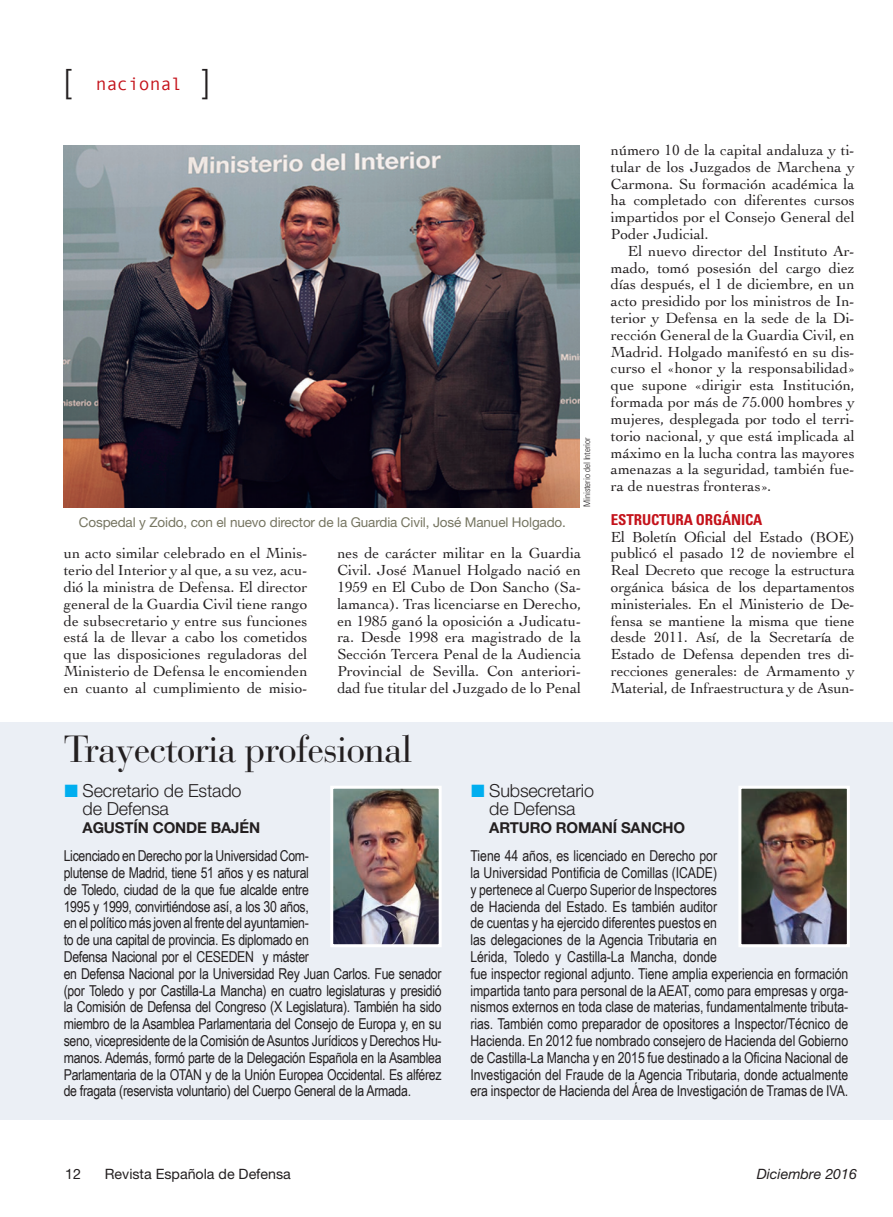
<style>
.page{position:relative;width:893px;height:1217px;background:#fff}
.page>*{position:absolute;margin:0;border:0;box-sizing:border-box;transform-origin:0 0}
.Texto_apoyo{font:37.5px "Bauer Bodoni";letter-spacing:-.025em;color:#231f20}
.t1{font:300 33px "Helvetica Neue";color:#231f20}
.Personas{font:300 18px/18px "Helvetica Neue";letter-spacing:-.01em;color:#231f20}
.t2{font:18px "Monotypecom";color:#c4121a}
.Texto_general{font:15.3px/16.8px "Cochin";color:#231f20;text-align:justify}
.Texto_apoyo-2{font:15px/16.8px "Arial Narrow";letter-spacing:-.02em;color:#231f20}
.Personas-2{font:700 15px "Helvetica Neue";letter-spacing:-.01em;color:#231f20}
.Ladillo{font:700 condensed 15px "Univers";letter-spacing:-.01em;color:#c4121a}
.t3{font:14.25px "Helvetica Neue";color:#231f20}
.t4{font:italic 14.25px "Helvetica Neue";color:#231f20}
.Pie_de_foto{font:13.5px "Helvetica Neue";letter-spacing:-.01em;color:#767561}
.Crédito_foto{font:300 condensed 9px "Univers";letter-spacing:-.005em;color:#231f20}
.s1{font-family:"Helvetica Neue";font-weight:300;font-size:33px;color:#231f20}
.s2{font-family:"European Pi Three";font-weight:400;color:#00aeef}
</style>
<div class="page">
<div style="left:0;top:722px;width:893px;height:397px;background:#ebeff5"></div>
<img style="left:64px;top:146px;width:516px;height:361px">
<img style="left:334px;top:789px;width:104px;height:153px">
<div style="left:330px;top:785px;width:112px;height:161px;border:3px solid #fff"></div>
<img style="left:742px;top:789px;width:104px;height:153px">
<div style="left:738px;top:785px;width:112px;height:161px;border:3px solid #fff"></div>
<p class="t1" style="left:64px;top:61px;width:9px">[</p>
<p class="t2" style="left:96px;top:73px;width:116px">nacional <span class="s1">]</span></p>
<p class="Pie_de_foto" style="left:79px;top:514px;width:489px">Cospedal y Zoido, con el nuevo director de la Guardia Civil, José Manuel Holgado.</p>
<p class="Crédito_foto" style="left:582px;top:507px;width:71px;rotate:-90deg">Ministerio del Interior</p>
<p class="Texto_general" style="left:64px;top:544px;width:245px">un acto similar celebrado en el Minis&shy;terio del Interior y al que, a su vez, acu&shy;dió la ministra de Defensa. El director general de la Guardia Civil tiene rango de subsecretario y entre sus funciones está la de llevar a cabo los cometidos que las disposiciones reguladoras del Ministerio de Defensa le encomienden en cuanto al cumplimiento de misio-</p>
<p class="Texto_general" style="left:337px;top:544px;width:245px">nes de carácter militar en la Guardia Civil. José Manuel Holgado nació en 1959 en El Cubo de Don Sancho (Sa&shy;lamanca). Tras licenciarse en Derecho, en 1985 ganó la oposición a Judicatu&shy;ra. Desde 1998 era magistrado de la Sección Tercera Penal de la Audiencia Provincial de Sevilla. Con anteriori&shy;dad fue titular del Juzgado de lo Penal</p>
<p class="Texto_apoyo" style="left:64px;top:726px;width:350px">Trayectoria profesional</p>
<p class="Texto_general" style="left:611px;top:141px;width:245px">número 10 de la capital andaluza y ti&shy;tular de los Juzgados de Marchena y Carmona. Su formación académica la ha completado con diferentes cursos impartidos por el Consejo General del Poder Judicial.</p>
<p class="Texto_general" style="left:611px;top:242px;width:245px;text-indent:17px">El nuevo director del Instituto Ar&shy;mado, tomó posesión del cargo diez días después, el 1 de diciembre, en un acto presidido por los ministros de In&shy;terior y Defensa en la sede de la Di&shy;rección General de la Guardia Civil, en Madrid. Holgado manifestó en su dis&shy;curso el «honor y la responsabilidad» que supone «dirigir esta Institución, formada por más de 75.000 hombres y mujeres, desplegada por todo el terri&shy;torio nacional, y que está implicada al máximo en la lucha contra las mayores amenazas a la seguridad, también fue&shy;ra de nuestras fronteras».</p>
<p class="Ladillo" style="left:611px;top:510px;width:153px">ESTRUCTURA ORGÁNICA</p>
<p class="Texto_general" style="left:611px;top:527px;width:245px">El Boletín Oficial del Estado (BOE) publicó el pasado 12 de noviembre el Real Decreto que recoge la estructura orgánica básica de los departamentos ministeriales. En el Ministerio de De&shy;fensa se mantiene la misma que tiene desde 2011. Así, de la Secretaría de Estado de Defensa dependen tres di&shy;recciones generales: de Armamento y Material, de Infraestructura y de Asun-</p>
<p class="Personas" style="left:83px;top:781px;width:160px;text-indent:-19px"><span class="s2">L</span> Secretario de Estado de Defensa</p>
<p class="Personas-2" style="left:83px;top:818px;width:179px">AGUSTÍN CONDE BAJÉN</p>
<p class="Texto_apoyo-2" style="left:64px;top:846px;width:379px">Licenciado en Derecho por la Universidad Com-<br>plutense de Madrid, tiene 51 años y es natural<br>de Toledo, ciudad de la que fue alcalde entre<br>1995 y 1999, convirtiéndose así, a los 30 años,<br>en el político más joven al frente del ayuntamien-<br>to de una capital de provincia. Es diplomado en<br>Defensa Nacional por el CESEDEN y máster<br>en Defensa Nacional por la Universidad Rey Juan Carlos. Fue senador (por Toledo y por Castilla-La Mancha) en cuatro legislaturas y presidió la Comisión de Defensa del Congreso (X Legislatura). También ha sido miembro de la Asamblea Parlamentaria del Consejo de Europa y, en su seno, vicepresidente de la Comisión de Asuntos Jurídicos y Derechos Hu&shy;manos. Además, formó parte de la Delegación Española en la Asamblea Parlamentaria de la OTAN y de la Unión Europea Occidental. Es alférez de fragata (reservista voluntario) del Cuerpo General de la Armada.</p>
<p class="Personas" style="left:470px;top:781px;width:125px;text-align:center"><span class="s2">L</span> Subsecretario de Defensa</p>
<p class="Personas-2" style="left:489px;top:818px;width:198px">ARTURO ROMANÍ SANCHO</p>
<p class="Texto_apoyo-2" style="left:470px;top:846px;width:379px">Tiene 44 años, es licenciado en Derecho por<br>la Universidad Pontificia de Comillas (ICADE)<br>y pertenece al Cuerpo Superior de Inspectores<br>de Hacienda del Estado. Es también auditor<br>de cuentas y ha ejercido diferentes puestos en<br>las delegaciones de la Agencia Tributaria en<br>Lérida, Toledo y Castilla-La Mancha, donde<br>fue inspector regional adjunto. Tiene amplia experiencia en formación impartida tanto para personal de la AEAT, como para empresas y orga&shy;nismos externos en toda clase de materias, fundamentalmente tributa&shy;rias. También como preparador de opositores a Inspector/Técnico de Hacienda. En 2012 fue nombrado consejero de Hacienda del Gobierno de Castilla-La Mancha y en 2015 fue destinado a la Oficina Nacional de Investigación del Fraude de la Agencia Tributaria, donde actualmente era inspector de Hacienda del Área de Investigación de Tramas de IVA.</p>
<p class="t3" style="left:65px;top:1164px;width:17px">12</p>
<p class="t3" style="left:105px;top:1164px;width:188px">Revista Española de Defensa</p>
<p class="t4" style="left:757px;top:1164px;width:102px">Diciembre 2016</p>
</div>
